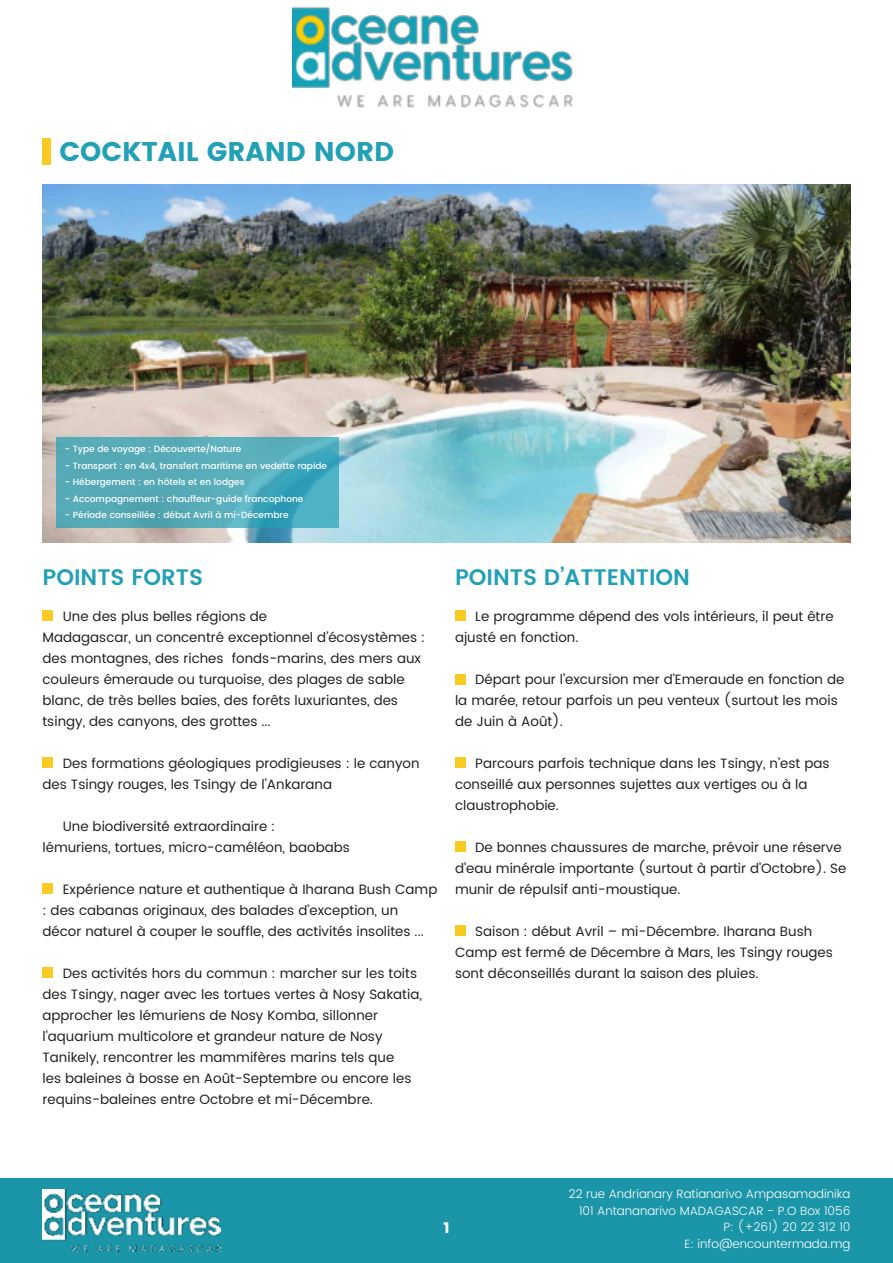
<style>
.page{position:relative;width:893px;height:1263px;background:#fff}
.page>*{position:absolute;margin:0;border:0;box-sizing:border-box;transform-origin:0 0}
.t1{font:27px "Poppins";color:#22a0b6}
.t2{font:600 22.5px "Poppins";color:#22a0b6}
.t3{font:15px "Poppins";color:#fff}
.t4{font:13.5px/21px "Poppins";color:#231f20}
.t5{font:300 12px/16.5px "Poppins";color:#fff;text-align:right}
.t6{font:500 9px "Poppins";color:#fff}
</style>
<div class="page">
<img style="left:293px;top:7px;width:280px;height:101px">
<div style="left:0;top:1178px;width:893px;height:85px;background:#1b95a8"></div>
<img style="left:43px;top:1189px;width:178px;height:62px">
<div style="left:43px;top:138px;width:8px;height:27px;background:#f9ca21"></div>
<img style="left:43px;top:185px;width:807px;height:357px">
<div style="left:43px;top:610px;width:10px;height:11px;background:#f9ca21"></div>
<div style="left:455px;top:610px;width:11px;height:11px;background:#f9ca21"></div>
<div style="left:455px;top:674px;width:11px;height:11px;background:#f9ca21"></div>
<div style="left:455px;top:757px;width:11px;height:11px;background:#f9ca21"></div>
<div style="left:455px;top:841px;width:11px;height:10px;background:#f9ca21"></div>
<div style="left:455px;top:925px;width:11px;height:11px;background:#f9ca21"></div>
<div style="left:43px;top:757px;width:10px;height:11px;background:#f9ca21"></div>
<div style="left:42px;top:883px;width:11px;height:10px;background:#f9ca21"></div>
<div style="left:43px;top:967px;width:10px;height:11px;background:#f9ca21"></div>
<svg style="left:56px;top:437px;width:283px;height:90px;background:#52aab9"></svg>
<h1 class="t1" style="left:60px;top:134px;width:336px">COCKTAIL GRAND NORD</h1>
<p class="t6" style="left:65px;top:443px;width:178px">- Type de voyage : Découverte/Nature</p>
<p class="t6" style="left:65px;top:460px;width:264px">- Transport : en 4x4, transfert maritime en vedette rapide</p>
<p class="t6" style="left:65px;top:476px;width:181px">- Hébergement : en hôtels et en lodges</p>
<p class="t6" style="left:65px;top:493px;width:240px">- Accompagnement : chauffeur-guide francophone</p>
<p class="t6" style="left:65px;top:509px;width:225px">- Période conseillée : début Avril à mi-Décembre</p>
<h2 class="t2" style="left:43px;top:566px;width:162px">POINTS FORTS</h2>
<h2 class="t2" style="left:455px;top:566px;width:237px">POINTS D’ATTENTION</h2>
<p class="t4" style="left:43px;top:605px;width:384px;text-indent:20px">Une des plus belles régions de<br>Madagascar, un concentré exceptionnel d’écosystèmes : des montagnes, des riches fonds-marins, des mers aux couleurs émeraude ou turquoise, des plages de sable blanc, de très belles baies, des forêts luxuriantes, des tsingy, des canyons, des grottes ...</p>
<p class="t4" style="left:43px;top:752px;width:379px;text-indent:20px">Des formations géologiques prodigieuses : le canyon des Tsingy rouges, les Tsingy de l’Ankarana</p>
<p class="t4" style="left:43px;top:815px;width:309px;text-indent:20px">Une biodiversité extraordinaire :<br>lémuriens, tortues, micro-caméléon, baobabs</p>
<p class="t4" style="left:43px;top:878px;width:396px;text-indent:20px">Expérience nature et authentique à Iharana Bush Camp : des cabanas originaux, des balades d’exception, un décor naturel à couper le souffle, des activités insolites ...</p>
<p class="t4" style="left:43px;top:962px;width:381px;text-indent:20px">Des activités hors du commun : marcher sur les toits des Tsingy, nager avec les tortues vertes à Nosy Sakatia, approcher les lémuriens de Nosy Komba, sillonner l’aquarium multicolore et grandeur nature de Nosy Tanikely, rencontrer les mammifères marins tels que<br>les baleines à bosse en Août-Septembre ou encore les requins-baleines entre Octobre et mi-Décembre.</p>
<p class="t4" style="left:455px;top:605px;width:380px;text-indent:20px">Le programme dépend des vols intérieurs, il peut être ajusté en fonction.</p>
<p class="t4" style="left:455px;top:668px;width:391px;text-indent:20px">Départ pour l’excursion mer d’Emeraude en fonction de la marée, retour parfois un peu venteux (surtout les mois de Juin à Août).</p>
<p class="t4" style="left:455px;top:752px;width:376px;text-indent:20px">Parcours parfois technique dans les Tsingy, n’est pas conseillé aux personnes sujettes aux vertiges ou à la claustrophobie.</p>
<p class="t4" style="left:455px;top:836px;width:393px;text-indent:20px">De bonnes chaussures de marche, prévoir une réserve d’eau minérale importante (surtout à partir d’Octobre). Se munir de répulsif anti-moustique.</p>
<p class="t4" style="left:455px;top:920px;width:379px;text-indent:20px">Saison : début Avril – mi-Décembre. Iharana Bush<br>Camp est fermé de Décembre à Mars, les Tsingy rouges sont déconseillés durant la saison des pluies.</p>
<p class="t3" style="left:443px;top:1218px;width:8px">1</p>
<p class="t5" style="left:569px;top:1185px;width:283px">22 rue Andrianary Ratianarivo Ampasamadinika 101 Antananarivo MADAGASCAR - P.O Box 1056<br>P: (+261) 20 22 312 10<br>E: info@encountermada.mg</p>
</div>
